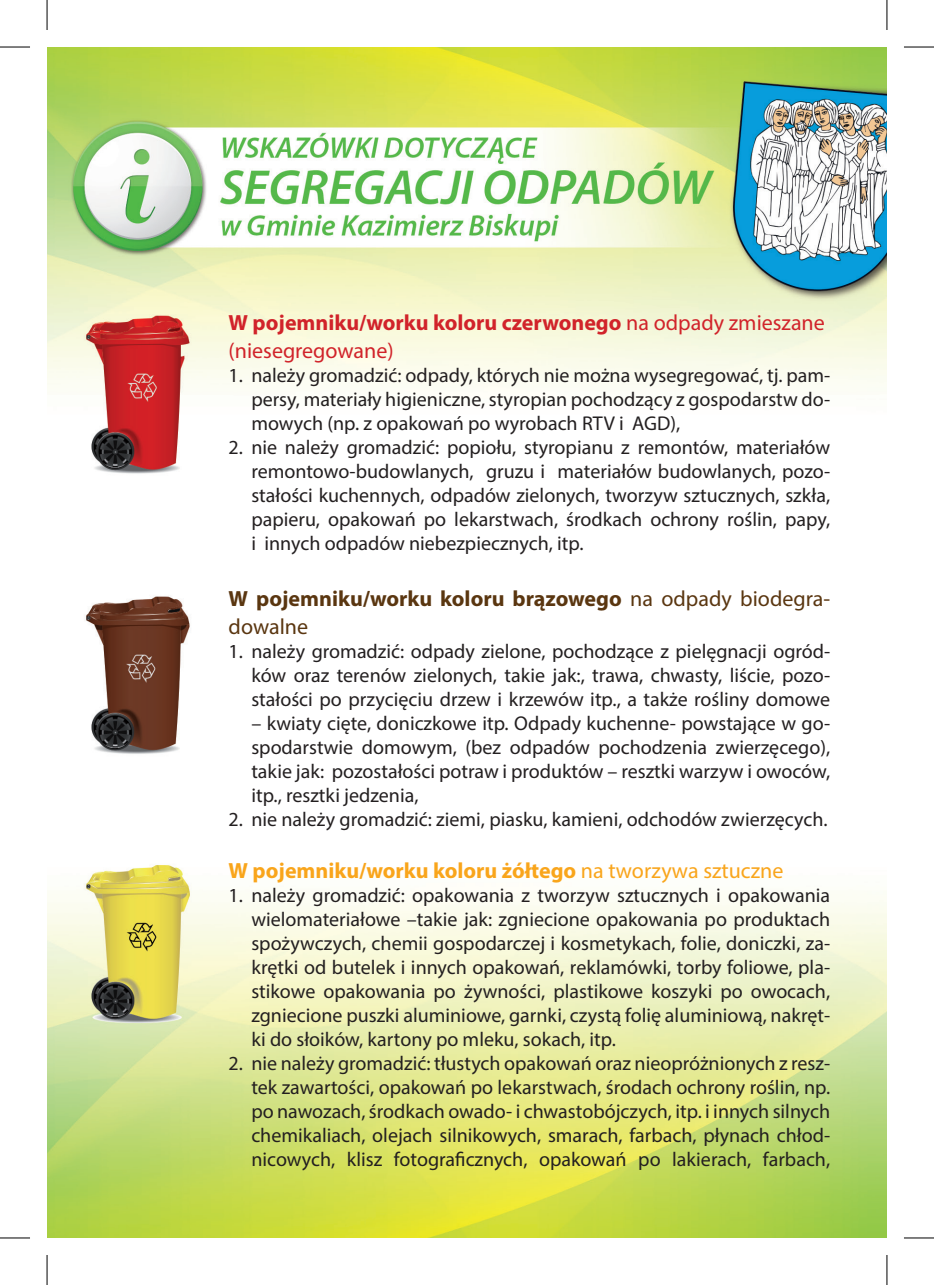
<style>
.page{position:relative;width:934px;height:1285px;background:#fff}
.page>*{position:absolute;margin:0;border:0;box-sizing:border-box;transform-origin:0 0}
.t1{font:22px/28px "Myriad Pro";color:#d1232a}
.t2{font:700 22px/28px "Myriad Pro";color:#5a3610}
.t3{font:700 22px "Myriad Pro";color:#f9a51b}
.t4{font:20px/24px "Myriad Pro";color:#231f20;text-align:justify}
.s1{font-weight:700}
.s2{font-weight:400}
</style>
<div class="page">
<img style="left:47px;top:47px;width:839px;height:1191px">
<hr style="left:0;top:47px;width:30px;height:1px;background:#000">
<hr style="left:903px;top:47px;width:30px;height:1px;background:#000">
<hr style="left:0;top:1237px;width:30px;height:1px;background:#000">
<hr style="left:903px;top:1237px;width:30px;height:1px;background:#000">
<hr style="left:47px;top:0;width:1px;height:30px;background:#000">
<hr style="left:47px;top:1255px;width:1px;height:30px;background:#000">
<hr style="left:886px;top:0;width:1px;height:30px;background:#000">
<hr style="left:886px;top:1255px;width:1px;height:30px;background:#000">
<p class="t1" style="left:228px;top:308px;width:597px"><span class="s1">W pojemniku/worku koloru czerwonego</span> na odpady zmieszane (niesegregowane)</p>
<p class="t4" style="left:251px;top:363px;width:580px;text-indent:-23px">1. należy gromadzić: odpady, których nie można wysegregować, tj. pam&shy;persy, materiały higieniczne, styropian pochodzący z gospodarstw do&shy;mowych (np. z opakowań po wyrobach RTV i AGD),</p>
<p class="t4" style="left:251px;top:435px;width:580px;text-indent:-23px">2. nie należy gromadzić: popiołu, styropianu z remontów, materiałów remontowo-budowlanych, gruzu i materiałów budowlanych, pozo&shy;stałości kuchennych, odpadów zielonych, tworzyw sztucznych, szkła, papieru, opakowań po lekarstwach, środkach ochrony roślin, papy, i innych odpadów niebezpiecznych, itp.</p>
<p class="t2" style="left:228px;top:584px;width:602px">W pojemniku/worku koloru brązowego <span class="s2">na odpady biodegra&shy;dowalne</span></p>
<p class="t4" style="left:251px;top:639px;width:580px;text-indent:-23px">1. należy gromadzić: odpady zielone, pochodzące z pielęgnacji ogród&shy;ków oraz terenów zielonych, takie jak:, trawa, chwasty, liście, pozo&shy;stałości po przycięciu drzew i krzewów itp., a także rośliny domowe</p>
<p class="t4" style="left:251px;top:711px;width:580px">– kwiaty cięte, doniczkowe itp. Odpady kuchenne- powstające w go&shy;spodarstwie domowym, (bez odpadów pochodzenia zwierzęcego), takie jak: pozostałości potraw i produktów – resztki warzyw i owoców, itp., resztki jedzenia,</p>
<p class="t4" style="left:228px;top:807px;width:600px">2. nie należy gromadzić: ziemi, piasku, kamieni, odchodów zwierzęcych.</p>
<p class="t3" style="left:228px;top:856px;width:556px">W pojemniku/worku koloru żółtego <span class="s2">na tworzywa sztuczne</span></p>
<p class="t4" style="left:251px;top:883px;width:580px;text-indent:-23px">1. należy gromadzić: opakowania z tworzyw sztucznych i opakowania wielomateriałowe –takie jak: zgniecione opakowania po produktach spożywczych, chemii gospodarczej i kosmetykach, folie, doniczki, za&shy;krętki od butelek i innych opakowań, reklamówki, torby foliowe, pla&shy;stikowe opakowania po żywności, plastikowe koszyki po owocach, zgniecione puszki aluminiowe, garnki, czystą folię aluminiową, nakręt&shy;ki do słoików, kartony po mleku, sokach, itp.</p>
<p class="t4" style="left:251px;top:1051px;width:580px;text-indent:-23px">2. nie należy gromadzić: tłustych opakowań oraz nieopróżnionych z resz&shy;tek zawartości, opakowań po lekarstwach, środach ochrony roślin, np. po nawozach, środkach owado- i chwastobójczych, itp. i innych silnych chemikaliach, olejach silnikowych, smarach, farbach, płynach chłod&shy;nicowych, klisz fotograficznych, opakowań po lakierach, farbach,</p>
</div>
